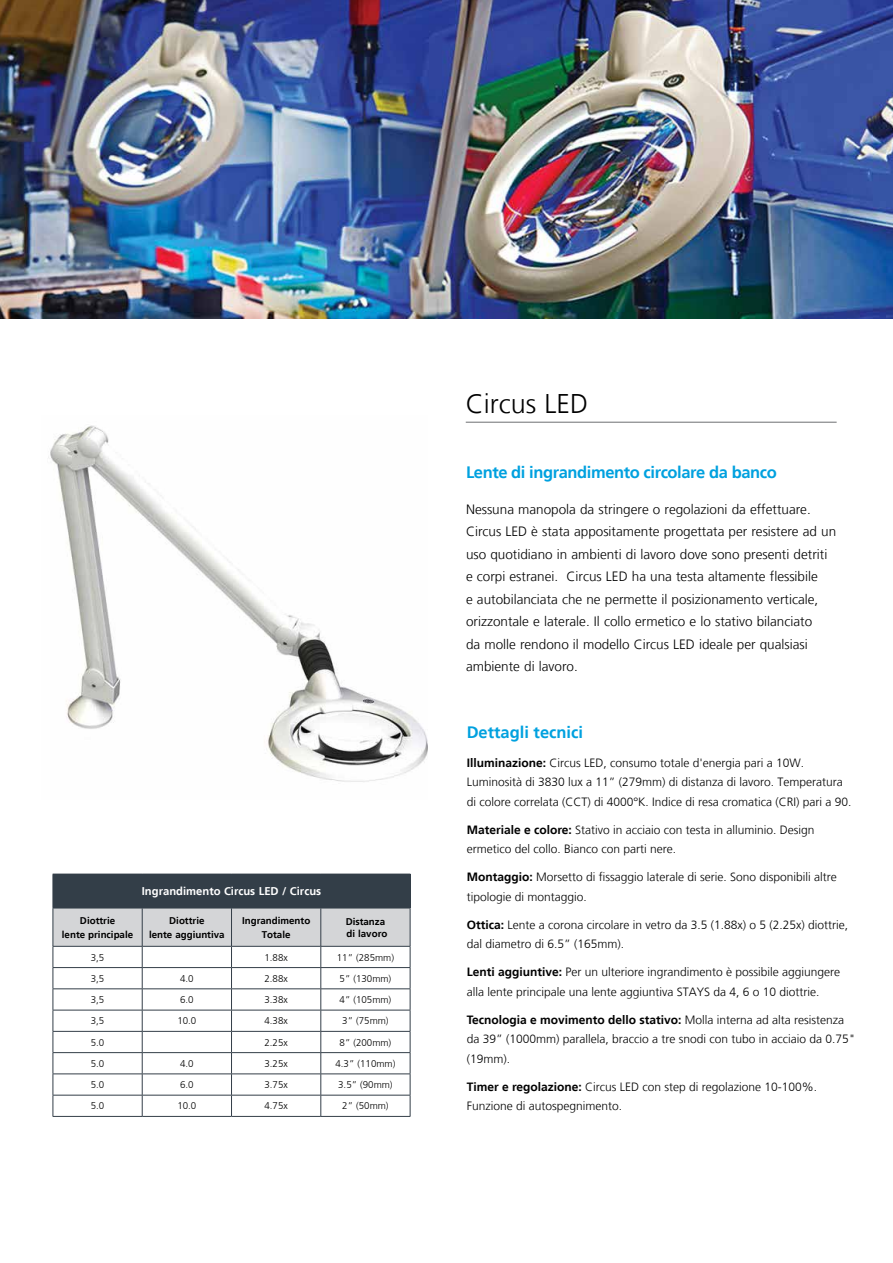
<style>
.page{position:relative;width:893px;height:1263px;background:#fff}
.page>*{position:absolute;margin:0;border:0;box-sizing:border-box;transform-origin:0 0}
.t1{font:300 27px "Frutiger LT";color:#000}
.t2{font:700 16.5px "Frutiger LT";letter-spacing:-.025em;color:#00a1df}
.t3{font:700 16.5px "Frutiger LT";color:#00a1df}
.t4{font:300 13.5px/22.5px "Frutiger LT";color:#000}
.t5{font:300 12px/19.5px "Frutiger LT";color:#000}
.t6{font:700 11.25px "Frutiger LT";color:#fff}
.t7{font:300 9.75px "Frutiger LT";color:#000}
.t8{font:700 9.75px/14.1px "Frutiger LT";color:#000;text-align:center}
.s1{font-weight:700}
</style>
<div class="page">
<img style="left:48px;top:425px;width:379px;height:357px">
<div style="left:53px;top:874px;width:357px;height:34px;background:#333e48"></div>
<hr style="left:410px;top:874px;width:1px;height:34px;background:#333e48">
<svg style="left:53px;top:909px;width:358px;height:207px"></svg>
<hr style="left:53px;top:908px;width:1px;height:38px;background:#333e48">
<hr style="left:142px;top:908px;width:1px;height:38px;background:#333e48">
<hr style="left:231px;top:908px;width:1px;height:38px;background:#333e48">
<hr style="left:320px;top:908px;width:1px;height:38px;background:#333e48">
<hr style="left:410px;top:908px;width:1px;height:38px;background:#333e48">
<hr style="left:53px;top:946px;width:89px;height:1px;background:#333e48">
<hr style="left:142px;top:946px;width:90px;height:1px;background:#333e48">
<hr style="left:232px;top:946px;width:89px;height:1px;background:#333e48">
<hr style="left:321px;top:946px;width:89px;height:1px;background:#333e48">
<hr style="left:53px;top:967px;width:89px;height:1px;background:#333e48">
<hr style="left:142px;top:967px;width:90px;height:1px;background:#333e48">
<hr style="left:232px;top:967px;width:89px;height:1px;background:#333e48">
<hr style="left:321px;top:967px;width:89px;height:1px;background:#333e48">
<hr style="left:53px;top:988px;width:89px;height:1px;background:#333e48">
<hr style="left:142px;top:988px;width:90px;height:1px;background:#333e48">
<hr style="left:232px;top:988px;width:89px;height:1px;background:#333e48">
<hr style="left:321px;top:988px;width:89px;height:1px;background:#333e48">
<hr style="left:53px;top:1010px;width:89px;height:1px;background:#333e48">
<hr style="left:142px;top:1010px;width:90px;height:1px;background:#333e48">
<hr style="left:232px;top:1010px;width:89px;height:1px;background:#333e48">
<hr style="left:321px;top:1010px;width:89px;height:1px;background:#333e48">
<hr style="left:53px;top:1031px;width:89px;height:1px;background:#333e48">
<hr style="left:142px;top:1031px;width:90px;height:1px;background:#333e48">
<hr style="left:232px;top:1031px;width:89px;height:1px;background:#333e48">
<hr style="left:321px;top:1031px;width:89px;height:1px;background:#333e48">
<hr style="left:53px;top:1052px;width:89px;height:1px;background:#333e48">
<hr style="left:142px;top:1052px;width:90px;height:1px;background:#333e48">
<hr style="left:232px;top:1052px;width:89px;height:1px;background:#333e48">
<hr style="left:321px;top:1052px;width:89px;height:1px;background:#333e48">
<hr style="left:53px;top:1073px;width:89px;height:1px;background:#333e48">
<hr style="left:142px;top:1073px;width:90px;height:1px;background:#333e48">
<hr style="left:232px;top:1073px;width:89px;height:1px;background:#333e48">
<hr style="left:321px;top:1073px;width:89px;height:1px;background:#333e48">
<hr style="left:53px;top:1095px;width:89px;height:1px;background:#333e48">
<hr style="left:142px;top:1095px;width:90px;height:1px;background:#333e48">
<hr style="left:232px;top:1095px;width:89px;height:1px;background:#333e48">
<hr style="left:321px;top:1095px;width:89px;height:1px;background:#333e48">
<hr style="left:53px;top:1116px;width:89px;height:1px;background:#333e48">
<hr style="left:142px;top:1116px;width:90px;height:1px;background:#333e48">
<hr style="left:232px;top:1116px;width:89px;height:1px;background:#333e48">
<hr style="left:321px;top:1116px;width:89px;height:1px;background:#333e48">
<hr style="left:53px;top:908px;width:89px;height:1px;background:#333e48">
<hr style="left:142px;top:908px;width:90px;height:1px;background:#333e48">
<hr style="left:232px;top:908px;width:89px;height:1px;background:#333e48">
<hr style="left:321px;top:908px;width:89px;height:1px;background:#333e48">
<hr style="left:466px;top:422px;width:371px;height:1px;background:#6d6e71">
<img style="left:0;top:0;width:893px;height:319px">
<p class="t6" style="left:142px;top:885px;width:181px">Ingrandimento Circus LED / Circus</p>
<p class="t8" style="left:62px;top:913px;width:73px">Diottrie<br>lente principale</p>
<p class="t8" style="left:149px;top:914px;width:77px">Diottrie<br>lente aggiuntiva</p>
<p class="t8" style="left:242px;top:913px;width:70px">Ingrandimento<br>Totale</p>
<p class="t8" style="left:346px;top:915px;width:43px;line-height:12px;text-align:left">Distanza di lavoro</p>
<p class="t7" style="left:91px;top:952px;width:15px">3,5</p>
<p class="t7" style="left:264px;top:952px;width:25px">1.88x</p>
<p class="t7" style="left:337px;top:952px;width:59px">11” (285mm)</p>
<p class="t7" style="left:91px;top:973px;width:15px">3,5</p>
<p class="t7" style="left:180px;top:973px;width:15px">4.0</p>
<p class="t7" style="left:264px;top:973px;width:25px">2.88x</p>
<p class="t7" style="left:340px;top:973px;width:53px">5” (130mm)</p>
<p class="t7" style="left:91px;top:994px;width:15px">3,5</p>
<p class="t7" style="left:180px;top:994px;width:15px">6.0</p>
<p class="t7" style="left:264px;top:994px;width:25px">3.38x</p>
<p class="t7" style="left:340px;top:994px;width:53px">4” (105mm)</p>
<p class="t7" style="left:91px;top:1015px;width:15px">3,5</p>
<p class="t7" style="left:177px;top:1015px;width:20px">10.0</p>
<p class="t7" style="left:264px;top:1015px;width:25px">4.38x</p>
<p class="t7" style="left:342px;top:1015px;width:48px">3” (75mm)</p>
<p class="t7" style="left:91px;top:1037px;width:15px">5.0</p>
<p class="t7" style="left:264px;top:1037px;width:25px">2.25x</p>
<p class="t7" style="left:340px;top:1037px;width:53px">8” (200mm)</p>
<p class="t7" style="left:91px;top:1058px;width:15px">5.0</p>
<p class="t7" style="left:180px;top:1058px;width:15px">4.0</p>
<p class="t7" style="left:264px;top:1058px;width:25px">3.25x</p>
<p class="t7" style="left:335px;top:1058px;width:61px">4.3” (110mm)</p>
<p class="t7" style="left:91px;top:1079px;width:15px">5.0</p>
<p class="t7" style="left:180px;top:1079px;width:15px">6.0</p>
<p class="t7" style="left:264px;top:1079px;width:25px">3.75x</p>
<p class="t7" style="left:338px;top:1079px;width:56px">3.5” (90mm)</p>
<p class="t7" style="left:91px;top:1100px;width:15px">5.0</p>
<p class="t7" style="left:177px;top:1100px;width:20px">10.0</p>
<p class="t7" style="left:264px;top:1100px;width:25px">4.75x</p>
<p class="t7" style="left:342px;top:1100px;width:48px">2” (50mm)</p>
<h1 class="t1" style="left:466px;top:389px;width:124px">Circus LED</h1>
<h2 class="t2" style="left:466px;top:463px;width:312px">Lente di ingrandimento circolare da banco</h2>
<p class="t4" style="left:466px;top:498px;width:372px">Nessuna manopola da stringere o regolazioni da effettuare.<br>Circus LED è stata appositamente progettata per resistere ad un uso quotidiano in ambienti di lavoro dove sono presenti detriti e corpi estranei. Circus LED ha una testa altamente flessibile<br>e autobilanciata che ne permette il posizionamento verticale, orizzontale e laterale. Il collo ermetico e lo stativo bilanciato<br>da molle rendono il modello Circus LED ideale per qualsiasi ambiente di lavoro.</p>
<h2 class="t3" style="left:467px;top:723px;width:118px">Dettagli tecnici</h2>
<p class="t5" style="left:467px;top:753px;width:386px"><span class="s1">Illuminazione:</span> Circus LED, consumo totale d'energia pari a 10W.<br>Luminosità di 3830 lux a 11” (279mm) di distanza di lavoro. Temperatura di colore correlata (CCT) di 4000°K. Indice di resa cromatica (CRI) pari a 90.</p>
<p class="t5" style="left:467px;top:820px;width:349px"><span class="s1">Materiale e colore:</span> Stativo in acciaio con testa in alluminio. Design ermetico del collo. Bianco con parti nere.</p>
<p class="t5" style="left:467px;top:867px;width:372px"><span class="s1">Montaggio:</span> Morsetto di fissaggio laterale di serie. Sono disponibili altre tipologie di montaggio.</p>
<p class="t5" style="left:467px;top:915px;width:383px"><span class="s1">Ottica:</span> Lente a corona circolare in vetro da 3.5 (1.88x) o 5 (2.25x) diottrie, dal diametro di 6.5” (165mm).</p>
<p class="t5" style="left:467px;top:962px;width:375px"><span class="s1">Lenti aggiuntive:</span> Per un ulteriore ingrandimento è possibile aggiungere alla lente principale una lente aggiuntiva STAYS da 4, 6 o 10 diottrie.</p>
<p class="t5" style="left:467px;top:1010px;width:390px"><span class="s1">Tecnologia e movimento dello stativo:</span> Molla interna ad alta resistenza da 39” (1000mm) parallela, braccio a tre snodi con tubo in acciaio da 0.75" (19mm).</p>
<p class="t5" style="left:467px;top:1077px;width:352px"><span class="s1">Timer e regolazione:</span> Circus LED con step di regolazione 10-100%.<br>Funzione di autospegnimento.</p>
</div>
